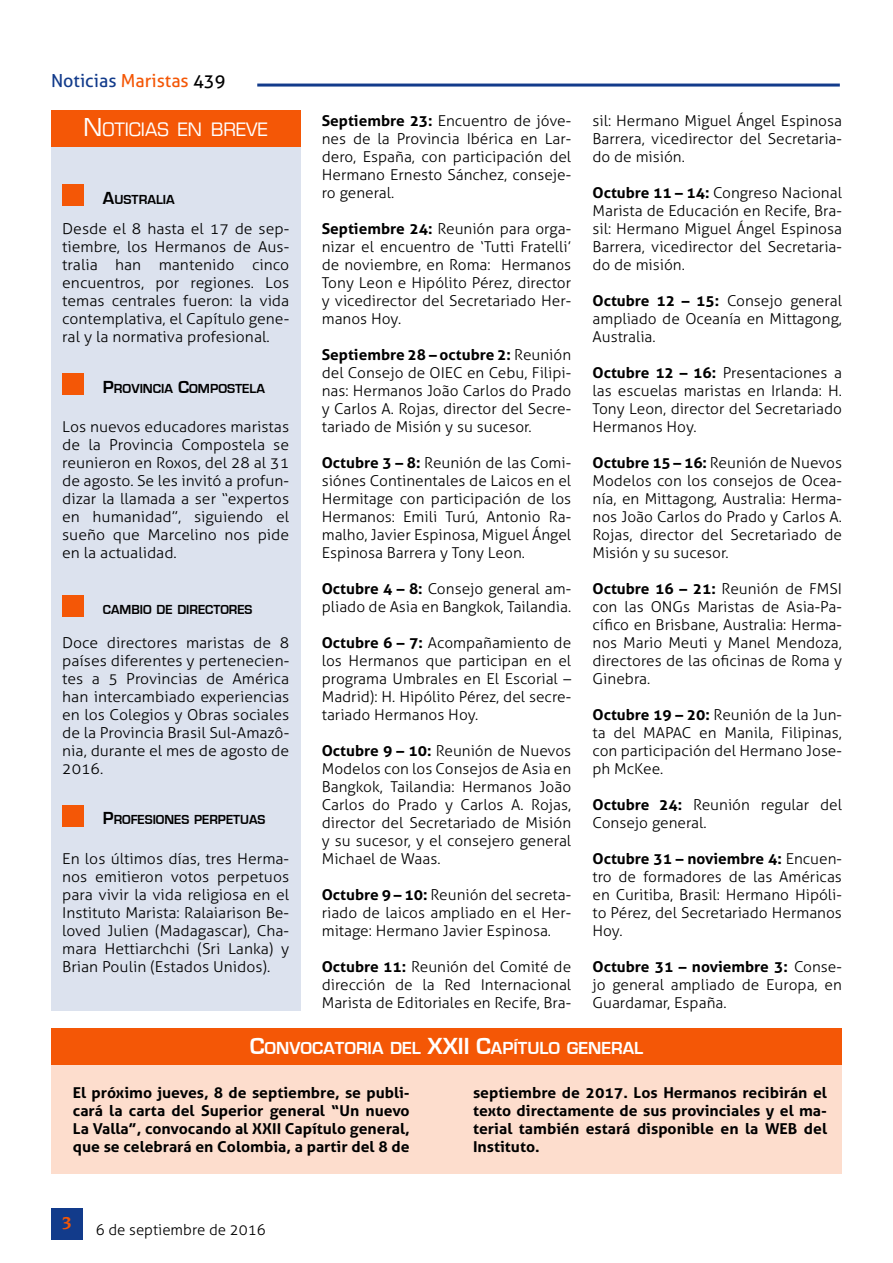
<style>
.page{position:relative;width:893px;height:1263px;background:#fff}
.page>*{position:absolute;margin:0;border:0;box-sizing:border-box;transform-origin:0 0}
.t1{font:700 18px "Eurostile";color:#fff}
.t2{font:18px "Aller";color:#123b8b}
.t3{font:18px "Eurostile";color:#fff}
.t4{font:700 18px "Novarese IT Cby BT";color:#f45706}
.t5{font:300 15px/18px "Aller";color:#000;text-align:justify}
.t6{font:300 15px/18px "Aller";color:#000;text-align:justify;scale:1.05 1}
.t7{font:700 15px/18px "Aller";color:#000;text-align:justify;scale:1.05 1}
.t8{font:700 13.5px "Eurostile";color:#000}
.s1{color:#f45706}
.s2{color:#000}
.s3{font-size:24px}
.s4{font-size:18px}
.s5{font-weight:700}
</style>
<div class="page">
<hr style="left:257px;top:84px;width:583px;height:3px;background:#123b8b">
<div style="left:51px;top:1208px;width:32px;height:31px;background:#123b8b"></div>
<div style="left:51px;top:147px;width:249px;height:864px;background:#dce2ee"></div>
<div style="left:62px;top:185px;width:22px;height:21px;background:#f45706"></div>
<div style="left:51px;top:111px;width:249px;height:36px;background:#f45706"></div>
<div style="left:62px;top:373px;width:21px;height:21px;background:#f45706"></div>
<div style="left:51px;top:1028px;width:791px;height:146px;background:#fdddcd"></div>
<div style="left:51px;top:1028px;width:791px;height:37px;background:#f45706"></div>
<div style="left:62px;top:595px;width:22px;height:22px;background:#f45706"></div>
<div style="left:62px;top:805px;width:21px;height:21px;background:#f45706"></div>
<p class="t2" style="left:51px;top:69px;width:176px">Noticias <span class="s1">Maristas</span> <span class="s2">439</span></p>
<p class="t3" style="left:84px;top:118px;width:186px"><span class="s3">N</span>OTICIAS EN BREVE</p>
<p class="t8" style="left:103px;top:192px;width:73px"><span class="s4">A</span>USTRALIA</p>
<p class="t6" style="left:62px;top:220px;width:218px">Desde el 8 hasta el 17 de sep&shy;tiembre, los Hermanos de Aus&shy;tralia han mantenido cinco encuentros, por regiones. Los temas centrales fueron: la vida contemplativa, el Capítulo gene&shy;ral y la normativa profesional.</p>
<p class="t8" style="left:103px;top:381px;width:164px"><span class="s4">P</span>ROVINCIA <span class="s4">C</span>OMPOSTELA</p>
<p class="t6" style="left:62px;top:418px;width:218px">Los nuevos educadores maristas de la Provincia Compostela se reunieron en Roxos, del 28 al 31 de agosto. Se les invitó a profun&shy;dizar la llamada a ser “expertos en humanidad”, siguiendo el sueño que Marcelino nos pide en la actualidad.</p>
<p class="t8" style="left:103px;top:602px;width:151px">CAMBIO DE DIRECTORES</p>
<p class="t6" style="left:62px;top:634px;width:218px">Doce directores maristas de 8 países diferentes y pertenecien&shy;tes a 5 Provincias de América han intercambiado experiencias en los Colegios y Obras sociales de la Provincia Brasil Sul-Amazô&shy;nia, durante el mes de agosto de 2016.</p>
<p class="t8" style="left:103px;top:812px;width:164px"><span class="s4">P</span>ROFESIONES PERPETUAS</p>
<p class="t6" style="left:62px;top:850px;width:218px">En los últimos días, tres Herma&shy;nos emitieron votos perpetuos para vivir la vida religiosa en el Instituto Marista: Ralaiarison Be&shy;loved Julien (Madagascar), Cha&shy;mara Hettiarchchi (Sri Lanka) y Brian Poulin (Estados Unidos).</p>
<p class="t5" style="left:322px;top:112px;width:251px"><span class="s5">Septiembre 23:</span> Encuentro de jóve&shy;nes de la Provincia Ibérica en Lar&shy;dero, España, con participación del Hermano Ernesto Sánchez, conseje&shy;ro general.</p>
<p class="t5" style="left:322px;top:220px;width:251px"><span class="s5">Septiembre 24:</span> Reunión para orga&shy;nizar el encuentro de ‘Tutti Fratelli’ de noviembre, en Roma: Hermanos Tony Leon e Hipólito Pérez, director y vicedirector del Secretariado Her&shy;manos Hoy.</p>
<p class="t5" style="left:322px;top:346px;width:251px"><span class="s5">Septiembre 28 – octubre 2:</span> Reunión del Consejo de OIEC en Cebu, Filipi&shy;nas: Hermanos João Carlos do Prado y Carlos A. Rojas, director del Secre&shy;tariado de Misión y su sucesor.</p>
<p class="t5" style="left:322px;top:454px;width:251px"><span class="s5">Octubre 3 – 8:</span> Reunión de las Comi&shy;siónes Continentales de Laicos en el Hermitage con participación de los Hermanos: Emili Turú, Antonio Ra&shy;malho, Javier Espinosa, Miguel Ángel Espinosa Barrera y Tony Leon.</p>
<p class="t5" style="left:322px;top:580px;width:251px"><span class="s5">Octubre 4 – 8:</span> Consejo general am&shy;pliado de Asia en Bangkok, Tailandia.</p>
<p class="t5" style="left:322px;top:634px;width:251px"><span class="s5">Octubre 6 – 7:</span> Acompañamiento de los Hermanos que participan en el programa Umbrales en El Escorial – Madrid): H. Hipólito Pérez, del secre&shy;tariado Hermanos Hoy.</p>
<p class="t5" style="left:322px;top:742px;width:251px"><span class="s5">Octubre 9 – 10:</span> Reunión de Nuevos Modelos con los Consejos de Asia en Bangkok, Tailandia: Hermanos João Carlos do Prado y Carlos A. Rojas, director del Secretariado de Misión y su sucesor, y el consejero general Michael de Waas.</p>
<p class="t5" style="left:322px;top:886px;width:251px"><span class="s5">Octubre 9 – 10:</span> Reunión del secreta&shy;riado de laicos ampliado en el Her&shy;mitage: Hermano Javier Espinosa.</p>
<p class="t5" style="left:322px;top:958px;width:251px"><span class="s5">Octubre 11:</span> Reunión del Comité de dirección de la Red Internacional Marista de Editoriales en Recife, Bra-</p>
<p class="t5" style="left:592px;top:112px;width:251px">sil: Hermano Miguel Ángel Espinosa Barrera, vicedirector del Secretaria&shy;do de misión.</p>
<p class="t5" style="left:592px;top:184px;width:251px"><span class="s5">Octubre 11 – 14:</span> Congreso Nacional Marista de Educación en Recife, Bra&shy;sil: Hermano Miguel Ángel Espinosa Barrera, vicedirector del Secretaria&shy;do de misión.</p>
<p class="t5" style="left:592px;top:292px;width:251px"><span class="s5">Octubre 12 – 15:</span> Consejo general ampliado de Oceanía en Mittagong, Australia.</p>
<p class="t5" style="left:592px;top:364px;width:251px"><span class="s5">Octubre 12 – 16:</span> Presentaciones a las escuelas maristas en Irlanda: H.<br>Tony Leon, director del Secretariado Hermanos Hoy.</p>
<p class="t5" style="left:592px;top:454px;width:251px"><span class="s5">Octubre 15 – 16:</span> Reunión de Nuevos Modelos con los consejos de Ocea&shy;nía, en Mittagong, Australia: Herma&shy;nos João Carlos do Prado y Carlos A.<br>Rojas, director del Secretariado de Misión y su sucesor.</p>
<p class="t5" style="left:592px;top:580px;width:251px"><span class="s5">Octubre 16 – 21:</span> Reunión de FMSI con las ONGs Maristas de Asia-Pa&shy;cífico en Brisbane, Australia: Herma&shy;nos Mario Meuti y Manel Mendoza, directores de las oficinas de Roma y Ginebra.</p>
<p class="t5" style="left:592px;top:706px;width:251px"><span class="s5">Octubre 19 – 20:</span> Reunión de la Jun&shy;ta del MAPAC en Manila, Filipinas, con participación del Hermano Jose&shy;ph McKee.</p>
<p class="t5" style="left:592px;top:796px;width:251px"><span class="s5">Octubre 24:</span> Reunión regular del<br>Consejo general.</p>
<p class="t5" style="left:592px;top:850px;width:251px"><span class="s5">Octubre 31 – noviembre 4:</span> Encuen&shy;tro de formadores de las Américas en Curitiba, Brasil: Hermano Hipóli&shy;to Pérez, del Secretariado Hermanos Hoy.</p>
<p class="t5" style="left:592px;top:958px;width:251px"><span class="s5">Octubre 31 – noviembre 3:</span> Conse&shy;jo general ampliado de Europa, en Guardamar, España.</p>
<p class="t1" style="left:250px;top:1038px;width:395px"><span class="s3">C</span>ONVOCATORIA DEL <span class="s3">XXII C</span>APÍTULO GENERAL</p>
<p class="t7" style="left:73px;top:1084px;width:322px">El próximo jueves, 8 de septiembre, se publi&shy;cará la carta del Superior general “Un nuevo La Valla”, convocando al XXII Capítulo general, que se celebrará en Colombia, a partir del 8 de</p>
<p class="t7" style="left:473px;top:1084px;width:339px">septiembre de 2017. Los Hermanos recibirán el texto directamente de sus provinciales y el ma&shy;terial también estará disponible en la WEB del Instituto.</p>
<p class="t4" style="left:62px;top:1212px;width:12px">3</p>
<p class="t5" style="left:96px;top:1220px;width:172px">6 de septiembre de 2016</p>
</div>
